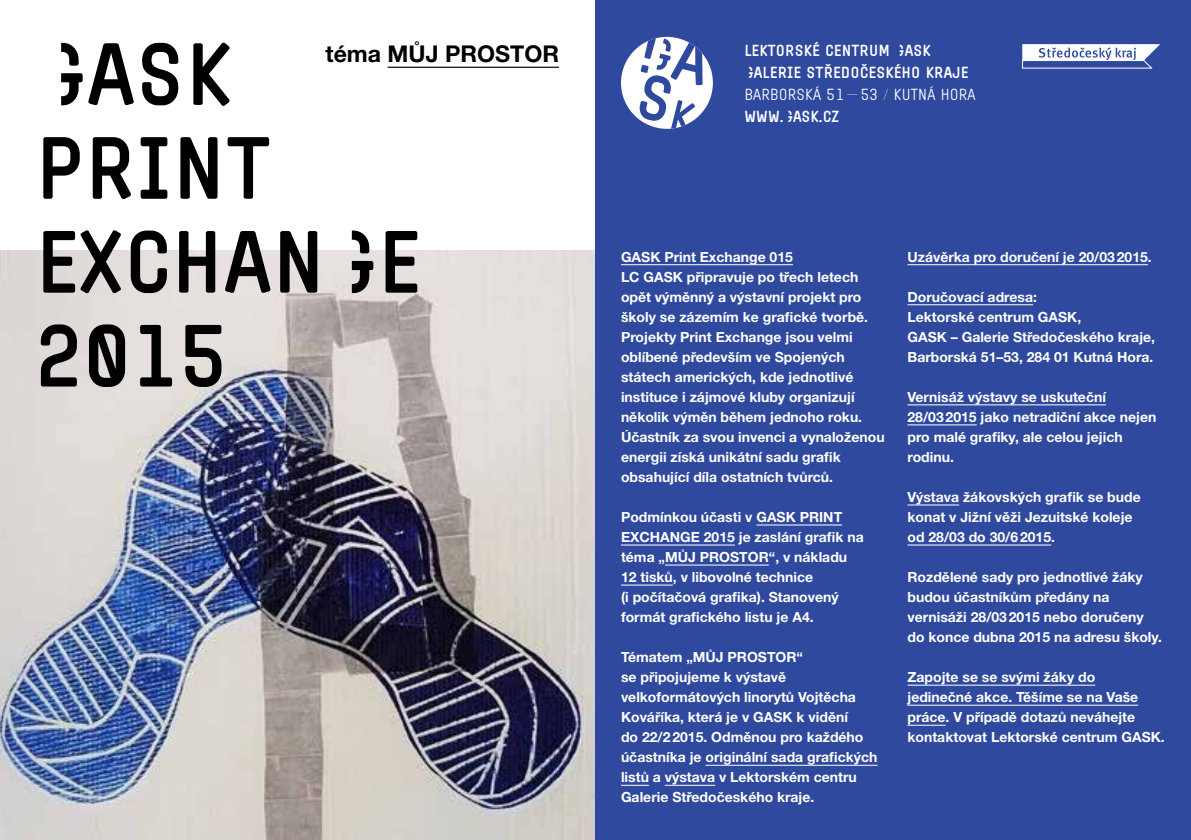
<style>
.page{position:relative;width:1191px;height:840px;background:#fff}
.page>*{position:absolute;margin:0;border:0;box-sizing:border-box;transform-origin:0 0}
.t1{font:700 87.8px/93.8px "GASK";letter-spacing:.015em;color:#000}
.t2{font:700 23.2px "Helvetica Neue CE";color:#000}
.t3{font:700 16px/22px "GASK";letter-spacing:.01em;color:#fff}
.t4{font:16px "GASK";letter-spacing:.01em;color:#fff}
.t5{font:700 14px/20px "Helvetica Neue CE";color:#fff}
</style>
<div class="page">
<img style="left:0;top:250px;width:595px;height:589px">
<div style="left:595px;top:0;width:596px;height:839px;background:#2e499e"></div>
<svg style="left:1022px;top:44px;width:138px;height:24px"></svg>
<hr style="left:621px;top:264px;width:172px;height:1px;background:#fff">
<hr style="left:756px;top:524px;width:86px;height:1px;background:#fff">
<hr style="left:621px;top:544px;width:114px;height:1px;background:#fff">
<hr style="left:665px;top:564px;width:104px;height:1px;background:#fff">
<hr style="left:621px;top:584px;width:52px;height:1px;background:#fff">
<hr style="left:705px;top:764px;width:172px;height:1px;background:#fff">
<svg style="left:621px;top:784px;width:28px;height:1px"></svg>
<hr style="left:665px;top:784px;width:50px;height:1px;background:#fff">
<hr style="left:907px;top:264px;width:241px;height:1px;background:#fff">
<hr style="left:907px;top:304px;width:126px;height:1px;background:#fff">
<hr style="left:907px;top:404px;width:199px;height:1px;background:#fff">
<hr style="left:907px;top:424px;width:69px;height:1px;background:#fff">
<hr style="left:907px;top:504px;width:52px;height:1px;background:#fff">
<hr style="left:907px;top:544px;width:144px;height:1px;background:#fff">
<hr style="left:907px;top:684px;width:188px;height:1px;background:#fff">
<hr style="left:907px;top:704px;width:231px;height:1px;background:#fff">
<hr style="left:907px;top:724px;width:38px;height:1px;background:#fff">
<div style="left:621px;top:37px;width:92px;height:92px;background:#fff;border-radius:50%"></div>
<svg style="left:638px;top:37px;width:64px;height:92px"></svg>
<hr style="left:387px;top:67px;width:172px;height:1px;background:#000">
<h2 class="t2" style="left:325px;top:41px;width:235px">téma MŮJ PROSTOR</h2>
<h1 class="t1" style="left:35px;top:28px;width:386px">GASK<br>PRINT<br>EXCHANGE<br>2015</h1>
<p class="t3" style="left:744px;top:39px;width:226px">LEKTORSKÉ CENTRUM GASK<br>GALERIE STŘEDOČESKÉHO KRAJE</p>
<p class="t4" style="left:744px;top:85px;width:233px">BARBORSKÁ 51—53 / KUTNÁ HORA</p>
<p class="t3" style="left:744px;top:105px;width:96px">WWW.GASK.CZ</p>
<p class="t5" style="left:621px;top:247px;width:265px">GASK Print Exchange 015<br>LC GASK připravuje po třech letech opět výměnný a výstavní projekt pro školy se zázemím ke grafické tvorbě.<br>Projekty Print Exchange jsou velmi oblíbené především ve Spojených státech amerických, kde jednotlivé instituce i zájmové kluby organizují několik výměn během jednoho roku.<br>Účastník za svou invenci a vynaloženou energii získá unikátní sadu grafik obsahující díla ostatních tvůrců.</p>
<p class="t5" style="left:621px;top:507px;width:244px">Podmínkou účasti v GASK PRINT<br>EXCHANGE 2015 je zaslání grafik na téma „MŮJ PROSTOR“, v nákladu<br>12 tisků, v libovolné technice<br>(i počítačová grafika). Stanovený formát grafického listu je A4.</p>
<p class="t5" style="left:621px;top:647px;width:258px">Tématem „MŮJ PROSTOR“<br>se připojujeme k výstavě velkoformátových linorytů Vojtěcha<br>Kováříka, která je v GASK k vidění<br>do 22/22015. Odměnou pro každého účastníka je originální sada grafických listů a výstava v Lektorském centru<br>Galerie Středočeského kraje.</p>
<p class="t5" style="left:907px;top:247px;width:246px">Uzávěrka pro doručení je 20/032015.</p>
<p class="t5" style="left:907px;top:287px;width:249px">Doručovací adresa:<br>Lektorské centrum GASK,<br>GASK – Galerie Středočeského kraje,<br>Barborská 51–53, 284 01 Kutná Hora.</p>
<p class="t5" style="left:907px;top:387px;width:250px">Vernisáž výstavy se uskuteční<br>28/032015 jako netradiční akce nejen pro malé grafiky, ale celou jejich rodinu.</p>
<p class="t5" style="left:907px;top:487px;width:235px">Výstava žákovských grafik se bude konat v Jižní věži Jezuitské koleje od 28/03 do 30/62015.</p>
<p class="t5" style="left:907px;top:567px;width:256px">Rozdělené sady pro jednotlivé žáky budou účastníkům předány na vernisáži 28/032015 nebo doručeny do konce dubna 2015 na adresu školy.</p>
<p class="t5" style="left:907px;top:667px;width:259px">Zapojte se se svými žáky do<br>jedinečné akce. Těšíme se na Vaše práce. V případě dotazů neváhejte kontaktovat Lektorské centrum GASK.</p>
</div>
